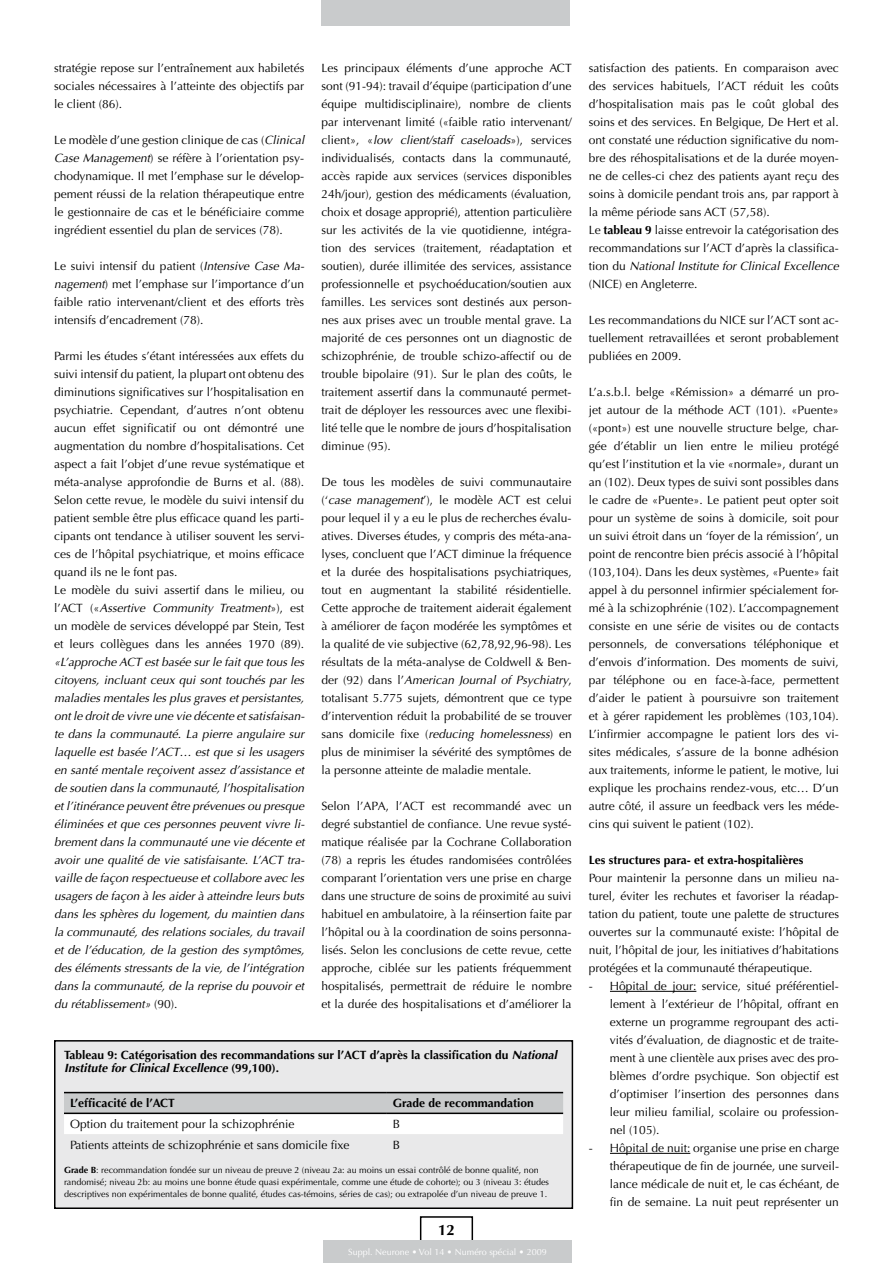
<style>
.page{position:relative;width:893px;height:1263px;background:#fff}
.page>*{position:absolute;margin:0;border:0;box-sizing:border-box;transform-origin:0 0}
.t1{font:700 15px "Optima";color:#000}
.t2{font:12px/18px "Optima";color:#000;text-align:justify}
.t3{font:italic 12px/18px "Optima";color:#000;text-align:justify}
.t4{font:700 12px/13.5px "Optima";color:#000}
.t5{font:9px/12px "Optima";color:#000}
.t6{font:9px "Optima";color:#fff}
.s1{font-style:italic}
.s2{font-style:normal}
.s3{font-weight:700}
</style>
<div class="page">
<div style="left:420px;top:1216px;width:53px;height:27px;border:2px solid #000"></div>
<div style="left:321px;top:0;width:249px;height:26px;background:#c9cbcc"></div>
<div style="left:323px;top:1240px;width:249px;height:23px;background:#c9cbcc"></div>
<hr style="left:610px;top:991px;width:86px;height:1px;background:#000">
<hr style="left:610px;top:1153px;width:80px;height:1px;background:#000">
<div style="left:55px;top:1041px;width:517px;height:167px;background:#e9e9ea"></div>
<svg style="left:64px;top:1093px;width:499px;height:41px;background:#e2e3e3"></svg>
<hr style="left:64px;top:1092px;width:323px;height:1px;background:#000">
<hr style="left:387px;top:1092px;width:176px;height:1px;background:#000">
<hr style="left:64px;top:1112px;width:323px;height:2px;background:#000">
<hr style="left:387px;top:1112px;width:176px;height:2px;background:#000">
<div style="left:54px;top:1040px;width:519px;height:169px;border:2px solid #000"></div>
<p class="t2" style="left:54px;top:59px;width:252px">stratégie repose sur l’entraînement aux habiletés sociales nécessaires à l’atteinte des objectifs par le client (86).</p>
<p class="t2" style="left:54px;top:131px;width:252px">Le modèle d’une gestion clinique de cas (<span class="s1">Clinical Case Management</span>) se réfère à l’orientation psy&shy;chodynamique. Il met l’emphase sur le dévelop&shy;pement réussi de la relation thérapeutique entre le gestionnaire de cas et le bénéficiaire comme ingrédient essentiel du plan de services (78).</p>
<p class="t2" style="left:54px;top:257px;width:252px">Le suivi intensif du patient (<span class="s1">Intensive Case Ma&shy;nagement</span>) met l’emphase sur l’importance d’un faible ratio intervenant/client et des efforts très intensifs d’encadrement (78).</p>
<p class="t2" style="left:54px;top:347px;width:252px;text-align:left">Parmi les études s’étant intéressées aux effets du suivi intensif du patient, la plupart ont obtenu des diminutions significatives sur l’hospitalisation en psychiatrie. Cependant, d’autres n’ont obtenu aucun effet significatif ou ont démontré une augmentation du nombre d’hospitalisations. Cet aspect a fait l’objet d’une revue systématique et méta-analyse approfondie de Burns et al. (88).<br>Selon cette revue, le modèle du suivi intensif du patient semble être plus efficace quand les parti&shy;cipants ont tendance à utiliser souvent les servi&shy;ces de l’hôpital psychiatrique, et moins efficace quand ils ne le font pas.<br>Le modèle du suivi assertif dans le milieu, ou l’ACT («<span class="s1">Assertive Community Treatment</span>»), est un modèle de services développé par Stein, Test et leurs collègues dans les années 1970 (89).</p>
<p class="t3" style="left:54px;top:653px;width:252px">«L’approche ACT est basée sur le fait que tous les citoyens, incluant ceux qui sont touchés par les maladies mentales les plus graves et persistantes, ont le droit de vivre une vie décente et satisfaisan&shy;te dans la communauté. La pierre angulaire sur laquelle est basée l’ACT… est que si les usagers en santé mentale reçoivent assez d’assistance et de soutien dans la communauté, l’hospitalisation et l’itinérance peuvent être prévenues ou presque éliminées et que ces personnes peuvent vivre li&shy;brement dans la communauté une vie décente et avoir une qualité de vie satisfaisante. L’ACT tra&shy;vaille de façon respectueuse et collabore avec les usagers de façon à les aider à atteindre leurs buts dans les sphères du logement, du maintien dans la communauté, des relations sociales, du travail et de l’éducation, de la gestion des symptômes, des éléments stressants de la vie, de l’intégration dans la communauté, de la reprise du pouvoir et du rétablissement» <span class="s2">(90).</span></p>
<p class="t2" style="left:321px;top:59px;width:252px">Les principaux éléments d’une approche ACT sont (91-94): travail d’équipe (participation d’une équipe multidisciplinaire), nombre de clients par intervenant limité («faible ratio intervenant/ client», «<span class="s1">low client/staff caseloads</span>»), services individualisés, contacts dans la communauté, accès rapide aux services (services disponibles 24h/jour), gestion des médicaments (évaluation, choix et dosage approprié), attention particulière sur les activités de la vie quotidienne, intégra&shy;tion des services (traitement, réadaptation et soutien), durée illimitée des services, assistance professionnelle et psychoéducation/soutien aux familles. Les services sont destinés aux person&shy;nes aux prises avec un trouble mental grave. La majorité de ces personnes ont un diagnostic de schizophrénie, de trouble schizo-affectif ou de trouble bipolaire (91). Sur le plan des coûts, le traitement assertif dans la communauté permet&shy;trait de déployer les ressources avec une flexibi&shy;lité telle que le nombre de jours d’hospitalisation diminue (95).</p>
<p class="t2" style="left:321px;top:473px;width:252px">De tous les modèles de suivi communautaire (‘<span class="s1">case management</span>’), le modèle ACT est celui pour lequel il y a eu le plus de recherches évalu&shy;atives. Diverses études, y compris des méta-ana&shy;lyses, concluent que l’ACT diminue la fréquence et la durée des hospitalisations psychiatriques, tout en augmentant la stabilité résidentielle.<br>Cette approche de traitement aiderait également à améliorer de façon modérée les symptômes et la qualité de vie subjective (62,78,92,96-98). Les résultats de la méta-analyse de Coldwell &amp; Ben&shy;der (92) dans l’<span class="s1">American Journal of Psychiatry</span>, totalisant 5.775 sujets, démontrent que ce type d’intervention réduit la probabilité de se trouver sans domicile fixe (<span class="s1">reducing homelessness</span>) en plus de minimiser la sévérité des symptômes de la personne atteinte de maladie mentale.</p>
<p class="t2" style="left:321px;top:797px;width:252px">Selon l’APA, l’ACT est recommandé avec un degré substantiel de confiance. Une revue systé&shy;matique réalisée par la Cochrane Collaboration (78) a repris les études randomisées contrôlées comparant l’orientation vers une prise en charge dans une structure de soins de proximité au suivi habituel en ambulatoire, à la réinsertion faite par l’hôpital ou à la coordination de soins personna&shy;lisés. Selon les conclusions de cette revue, cette approche, ciblée sur les patients fréquemment hospitalisés, permettrait de réduire le nombre et la durée des hospitalisations et d’améliorer la</p>
<p class="t4" style="left:64px;top:1048px;width:495px">Tableau 9: Catégorisation des recommandations sur l’ACT d’après la classification du <span class="s1">National<br>Institute for Clinical Excellence</span> (99,100).</p>
<p class="t4" style="left:70px;top:1097px;width:106px">L’efficacité de l’ACT</p>
<p class="t4" style="left:393px;top:1097px;width:142px">Grade de recommandation</p>
<p class="t2" style="left:70px;top:1115px;width:226px">Option du traitement pour la schizophrénie</p>
<p class="t2" style="left:393px;top:1115px;width:9px">B</p>
<p class="t2" style="left:70px;top:1136px;width:281px">Patients atteints de schizophrénie et sans domicile fixe</p>
<p class="t2" style="left:393px;top:1136px;width:9px">B</p>
<p class="t5" style="left:64px;top:1164px;width:487px"><span class="s3">Grade B</span>: recommandation fondée sur un niveau de preuve 2 (niveau 2a: au moins un essai contrôlé de bonne qualité, non randomisé; niveau 2b: au moins une bonne étude quasi expérimentale, comme une étude de cohorte); ou 3 (niveau 3: études descriptives non expérimentales de bonne qualité, études cas-témoins, séries de cas); ou extrapolée d’un niveau de preuve 1.</p>
<p class="t1" style="left:438px;top:1221px;width:18px">12</p>
<p class="t6" style="left:348px;top:1247px;width:200px">Suppl. Neurone • Vol 14 • Numéro spécial • 2009</p>
<p class="t2" style="left:589px;top:59px;width:252px;text-align:left">satisfaction des patients. En comparaison avec des services habituels, l’ACT réduit les coûts d’hospitalisation mais pas le coût global des soins et des services. En Belgique, De Hert et al. ont constaté une réduction significative du nom&shy;bre des réhospitalisations et de la durée moyen&shy;ne de celles-ci chez des patients ayant reçu des soins à domicile pendant trois ans, par rapport à la même période sans ACT (57,58).<br>Le <span class="s3">tableau 9</span> laisse entrevoir la catégorisation des recommandations sur l’ACT d’après la classifica&shy;tion du <span class="s1">National Institute for Clinical Excellence </span>(NICE) en Angleterre.</p>
<p class="t2" style="left:589px;top:311px;width:252px">Les recommandations du NICE sur l’ACT sont ac&shy;tuellement retravaillées et seront probablement publiées en 2009.</p>
<p class="t2" style="left:589px;top:383px;width:252px">L’a.s.b.l. belge «Rémission» a démarré un pro&shy;jet autour de la méthode ACT (101). «Puente» («pont») est une nouvelle structure belge, char&shy;gée d’établir un lien entre le milieu protégé qu’est l’institution et la vie «normale», durant un an (102). Deux types de suivi sont possibles dans le cadre de «Puente». Le patient peut opter soit pour un système de soins à domicile, soit pour un suivi étroit dans un ‘foyer de la rémission’, un point de rencontre bien précis associé à l’hôpital (103,104). Dans les deux systèmes, «Puente» fait appel à du personnel infirmier spécialement for&shy;mé à la schizophrénie (102). L’accompagnement consiste en une série de visites ou de contacts personnels, de conversations téléphonique et d’envois d’information. Des moments de suivi, par téléphone ou en face-à-face, permettent d’aider le patient à poursuivre son traitement et à gérer rapidement les problèmes (103,104).<br>L’infirmier accompagne le patient lors des vi&shy;sites médicales, s’assure de la bonne adhésion aux traitements, informe le patient, le motive, lui explique les prochains rendez-vous, etc… D’un autre côté, il assure un feedback vers les méde&shy;cins qui suivent le patient (102).</p>
<p class="t4" style="left:589px;top:853px;width:216px">Les structures para- et extra-hospitalières</p>
<p class="t2" style="left:589px;top:869px;width:252px">Pour maintenir la personne dans un milieu na&shy;turel, éviter les rechutes et favoriser la réadap&shy;tation du patient, toute une palette de structures ouvertes sur la communauté existe: l’hôpital de nuit, l’hôpital de jour, les initiatives d’habitations protégées et la communauté thérapeutique.</p>
<p class="t2" style="left:610px;top:977px;width:231px;text-indent:-21px">- Hôpital de jour: service, situé préférentiel&shy;lement à l’extérieur de l’hôpital, offrant en externe un programme regroupant des acti&shy;vités d’évaluation, de diagnostic et de traite&shy;ment à une clientèle aux prises avec des pro&shy;blèmes d’ordre psychique. Son objectif est d’optimiser l’insertion des personnes dans leur milieu familial, scolaire ou profession&shy;nel (105).</p>
<p class="t2" style="left:610px;top:1139px;width:231px;text-indent:-21px">- Hôpital de nuit: organise une prise en charge thérapeutique de fin de journée, une surveil&shy;lance médicale de nuit et, le cas échéant, de fin de semaine. La nuit peut représenter un</p>
</div>
